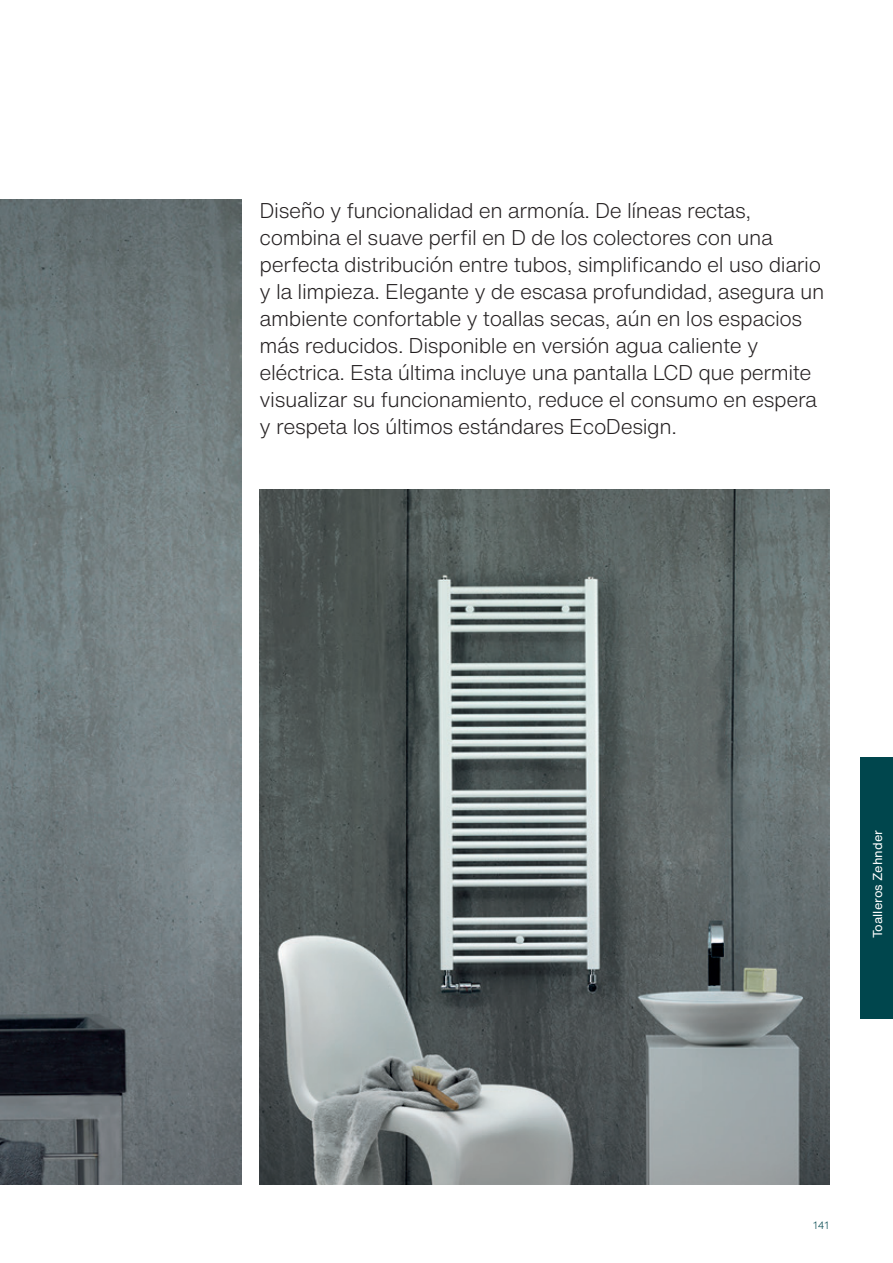
<style>
.page{position:relative;width:893px;height:1263px;background:#fff}
.page>*{position:absolute;margin:0;border:0;box-sizing:border-box;transform-origin:0 0}
.t1{font:300 21px/27px "Helvetica Now Text";letter-spacing:-.02em;color:#231f20}
.t2{font:12.75px "Helvetica Now Text";color:#fff}
.t3{font:300 10.5px "Helvetica Now Text";color:#00464d}
</style>
<div class="page">
<img style="left:0;top:200px;width:242px;height:984px">
<img style="left:260px;top:489px;width:569px;height:695px">
<div style="left:860px;top:758px;width:33px;height:261px;background:#00464d"></div>
<p class="t1" style="left:260px;top:197px;width:566px">Diseño y funcionalidad en armonía. De líneas rectas, combina el suave perfil en D de los colectores con una perfecta distribución entre tubos, simplificando el uso diario y la limpieza. Elegante y de escasa profundidad, asegura un ambiente confortable y toallas secas, aún en los espacios más reducidos. Disponible en versión agua caliente y eléctrica. Esta última incluye una pantalla LCD que permite visualizar su funcionamiento, reduce el consumo en espera y respeta los últimos estándares EcoDesign.</p>
<p class="t2" style="left:868px;top:938px;width:109px;rotate:-90deg">Toalleros Zehnder</p>
<p class="t3" style="left:813px;top:1217px;width:18px">141</p>
</div>
